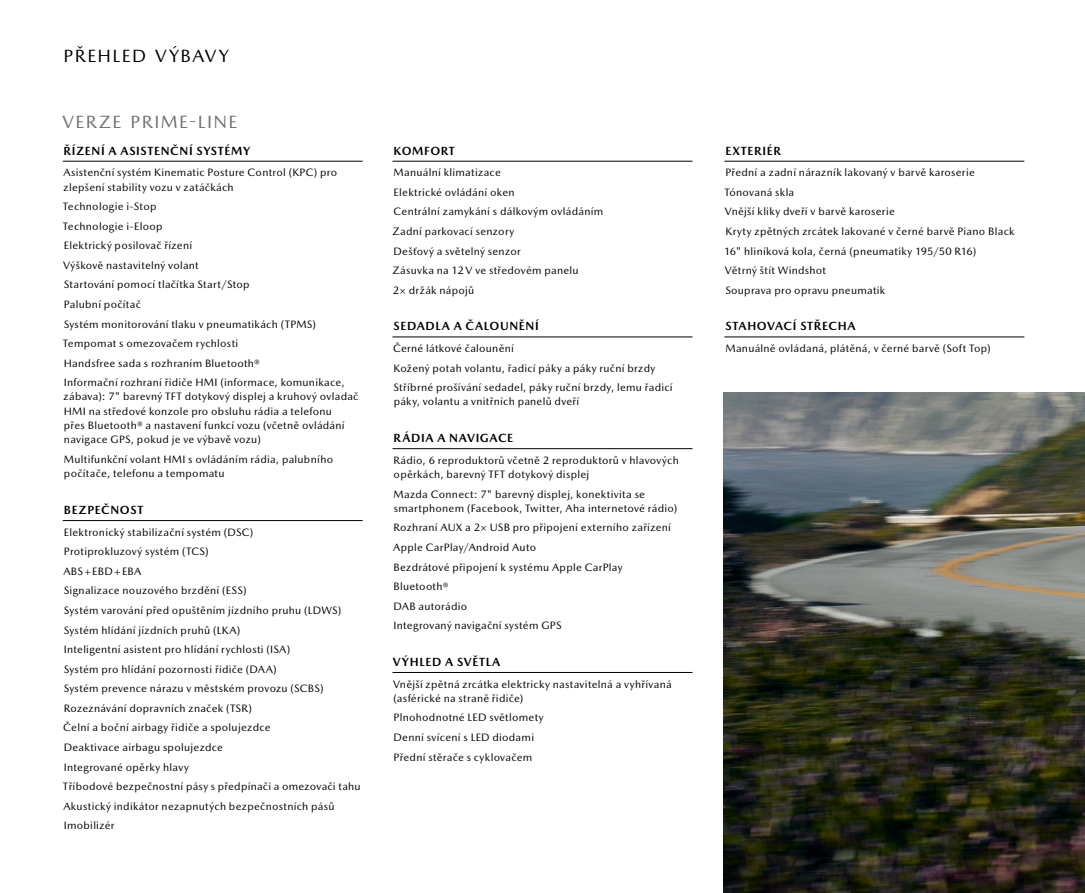
<style>
.page{position:relative;width:1085px;height:893px;background:#fff}
.page>*{position:absolute;margin:0;border:0;box-sizing:border-box;transform-origin:0 0}
.t1{font:18px "Mazda Type";letter-spacing:.08em;color:#6f7070}
.t2{font:18px "Mazda Type";letter-spacing:.08em;color:#000}
.t3{font:700 12px "Mazda Type";letter-spacing:.055em;color:#000}
.t4{font:10.8px/19.5px "Mazda Type";letter-spacing:.025em;color:#000}
</style>
<div class="page">
<img style="left:723px;top:392px;width:361px;height:501px">
<hr style="left:63px;top:520px;width:299px;height:1px;background:#000">
<hr style="left:63px;top:161px;width:299px;height:1px;background:#000">
<hr style="left:392px;top:448px;width:300px;height:1px;background:#000">
<hr style="left:392px;top:672px;width:300px;height:1px;background:#000">
<hr style="left:724px;top:161px;width:300px;height:1px;background:#000">
<hr style="left:724px;top:337px;width:300px;height:1px;background:#000">
<hr style="left:392px;top:161px;width:300px;height:1px;background:#000">
<hr style="left:392px;top:337px;width:300px;height:1px;background:#000">
<h1 class="t2" style="left:64px;top:46px;width:167px">PŘEHLED VÝBAVY</h1>
<h1 class="t1" style="left:62px;top:112px;width:176px">VERZE PRIME-LINE</h1>
<p class="t3" style="left:64px;top:143px;width:188px">ŘÍZENÍ A ASISTENČNÍ SYSTÉMY</p>
<p class="t4" style="left:63px;top:165px;width:275px;line-height:14.2px">Asistenční systém Kinematic Posture Control (KPC) pro zlepšení stability vozu v zatáčkách</p>
<p class="t4" style="left:63px;top:197px;width:283px">Technologie i-Stop<br>Technologie i-Eloop<br>Elektrický posilovač řízení<br>Výškově nastavitelný volant<br>Startování pomocí tlačítka Start/Stop<br>Palubní počítač<br>Systém monitorování tlaku v pneumatikách (TPMS)<br>Tempomat s omezovačem rychlosti<br>Handsfree sada s rozhraním Bluetooth®<br>Informační rozhraní řidiče HMI (informace, komunikace,</p>
<p class="t4" style="left:63px;top:390px;width:296px;line-height:14.2px">zábava): 7" barevný TFT dotykový displej a kruhový ovladač HMI na středové konzole pro obsluhu rádia a telefonu<br>přes Bluetooth® a nastavení funkcí vozu (včetně ovládání navigace GPS, pokud je ve výbavě vozu)</p>
<p class="t4" style="left:64px;top:452px;width:271px;line-height:14.2px">Multifunkční volant HMI s ovládáním rádia, palubního počítače, telefonu a tempomatu</p>
<p class="t3" style="left:64px;top:503px;width:81px">BEZPEČNOST</p>
<p class="t4" style="left:63px;top:522px;width:299px">Elektronický stabilizační systém (DSC)<br>Protiprokluzový systém (TCS)<br>ABS+EBD+EBA<br>Signalizace nouzového brzdění (ESS)<br>Systém varování před opuštěním jízdního pruhu (LDWS)<br>Systém hlídání jízdních pruhů (LKA)<br>Inteligentní asistent pro hlídání rychlosti (ISA)<br>Systém pro hlídání pozornosti řidiče (DAA)<br>Systém prevence nárazu v městském provozu (SCBS)<br>Rozeznávání dopravních značek (TSR)<br>Čelní a boční airbagy řidiče a spolujezdce<br>Deaktivace airbagu spolujezdce<br>Integrované opěrky hlavy<br>Tříbodové bezpečnostní pásy s předpínači a omezovači tahu Akustický indikátor nezapnutých bezpečnostních pásů Imobilizér</p>
<p class="t3" style="left:393px;top:143px;width:63px">KOMFORT</p>
<p class="t4" style="left:392px;top:163px;width:212px">Manuální klimatizace<br>Elektrické ovládání oken<br>Centrální zamykání s dálkovým ovládáním<br>Zadní parkovací senzory<br>Dešťový a světelný senzor<br>Zásuvka na 12 V ve středovém panelu<br>2× držák nápojů</p>
<p class="t3" style="left:393px;top:319px;width:147px">SEDADLA A ČALOUNĚNÍ</p>
<p class="t4" style="left:393px;top:339px;width:281px">Černé látkové čalounění<br>Kožený potah volantu, řadicí páky a páky ruční brzdy<br>Stříbrné prošívání sedadel, páky ruční brzdy, lemu řadicí</p>
<p class="t4" style="left:393px;top:392px;width:187px">páky, volantu a vnitřních panelů dveří</p>
<p class="t3" style="left:393px;top:431px;width:121px">RÁDIA A NAVIGACE</p>
<p class="t4" style="left:393px;top:453px;width:287px;line-height:14.2px">Rádio, 6 reproduktorů včetně 2 reproduktorů v hlavových opěrkách, barevný TFT dotykový displej</p>
<p class="t4" style="left:393px;top:487px;width:285px;line-height:14.2px">Mazda Connect: 7" barevný displej, konektivita se smartphonem (Facebook, Twitter, Aha internetové rádio)</p>
<p class="t4" style="left:393px;top:518px;width:279px">Rozhraní AUX a 2× USB pro připojení externího zařízení<br>Apple CarPlay/Android Auto<br>Bezdrátové připojení k systému Apple CarPlay<br>Bluetooth®<br>DAB autorádio<br>Integrovaný navigační systém GPS</p>
<p class="t3" style="left:393px;top:654px;width:109px">VÝHLED A SVĚTLA</p>
<p class="t4" style="left:393px;top:677px;width:280px;line-height:14.2px">Vnější zpětná zrcátka elektricky nastavitelná a vyhřívaná (asférické na straně řidiče)</p>
<p class="t4" style="left:393px;top:708px;width:152px">Plnohodnotné LED světlomety<br>Denní svícení s LED diodami<br>Přední stěrače s cyklovačem</p>
<p class="t3" style="left:725px;top:143px;width:57px">EXTERIÉR</p>
<p class="t4" style="left:724px;top:163px;width:292px">Přední a zadní nárazník lakovaný v barvě karoserie Tónovaná skla<br>Vnější kliky dveří v barvě karoserie<br>Kryty zpětných zrcátek lakované v černé barvě Piano Black 16" hliníková kola, černá (pneumatiky 195/50 R16)<br>Větrný štít Windshot<br>Souprava pro opravu pneumatik</p>
<p class="t3" style="left:725px;top:319px;width:131px">STAHOVACÍ STŘECHA</p>
<p class="t4" style="left:725px;top:339px;width:267px">Manuálně ovládaná, plátěná, v černé barvě (Soft Top)</p>
</div>
